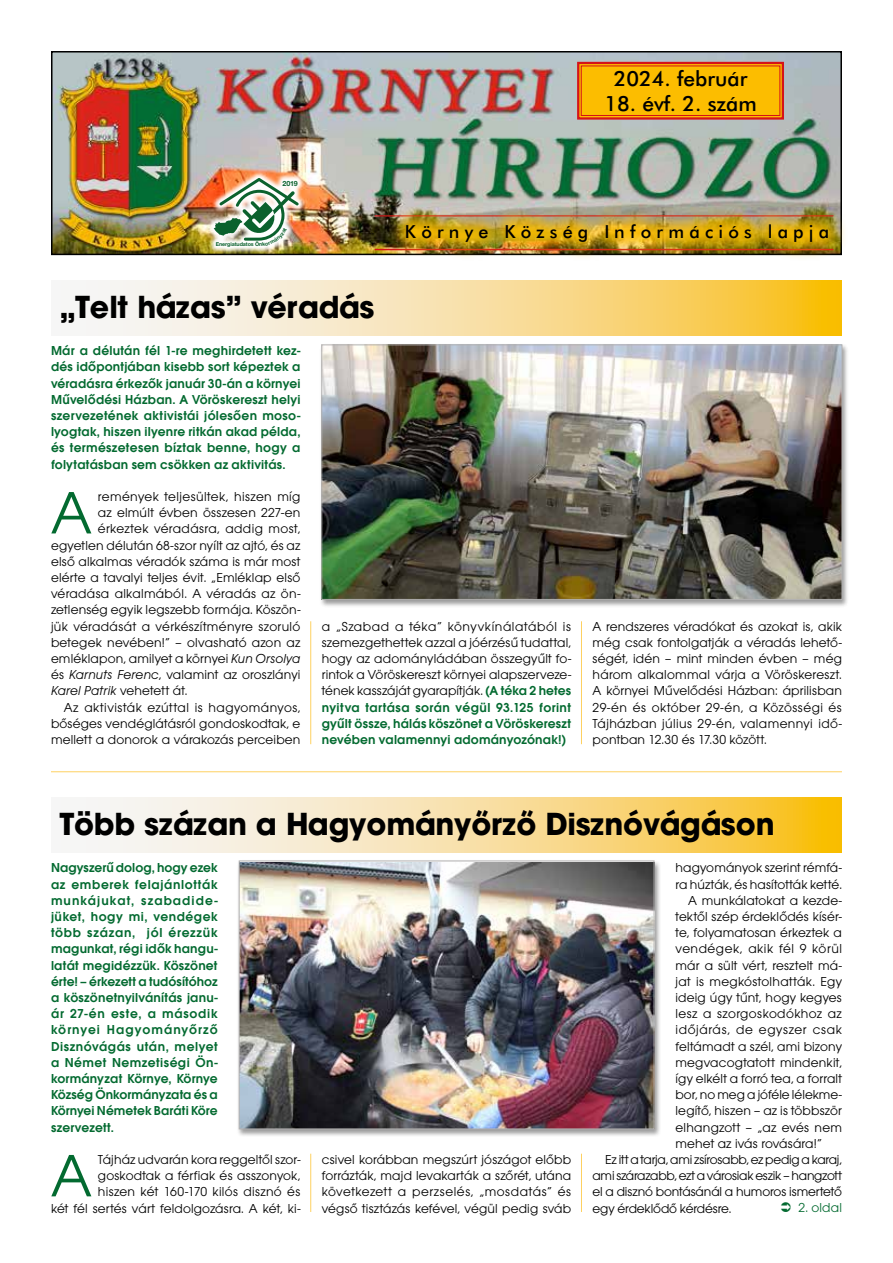
<style>
.page{position:relative;width:893px;height:1263px;background:#fff}
.page>*{position:absolute;margin:0;border:0;box-sizing:border-box;transform-origin:0 0}
.t1{font:62.1px "Avant Garde Gothic Bk PFL";color:#036a30}
.t2{font:700 30px "Avant Garde PFL";color:#000}
.t3{font:21px "Futura Md PFL";color:#000}
.t4{font:18px "Futura Md PFL";letter-spacing:.29em;color:#000}
.t5{font:13.5px/16.2px "Avant Garde Gothic Bk PFL";letter-spacing:.01em;color:#000;text-align:justify}
.t6{font:13.5px/16.2px "Avant Garde Gothic Dm PFL";letter-spacing:.01em;color:#036a30;text-align:justify}
.t7{font:13.5px "Avant Garde Gothic Bk PFL";letter-spacing:-.02em;color:#000}
.t8{font:13.5px "Avant Garde Gothic Bk PFL";letter-spacing:-.01em;color:#000}
.t9{font:13.5px "Avant Garde Gothic Bk PFL";letter-spacing:.03em;color:#000}
.t10{font:italic 13.5px "Avant Garde Gothic Bk PFL";letter-spacing:.01em;color:#000}
.t11{font:13.5px "Avant Garde Gothic Bk PFL";letter-spacing:.035em;color:#000}
.t12{font:13.5px "Avant Garde Gothic Bk PFL";letter-spacing:.045em;color:#000}
.t13{font:13.5px "Avant Garde Gothic Bk PFL";letter-spacing:.01em;color:#036a30}
.t14{font:700 7.2px "Helvetica Neue LT Pro";color:#0b612d}
.t15{font:700 5.4px "Helvetica Neue LT Pro";letter-spacing:-.015em;color:#0b612d}
.s1{font-style:italic}
.s2{font-style:normal}
.s3{font-family:"Avant Garde Gothic Dm PFL";color:#036a30}
</style>
<div class="page">
<img style="left:54px;top:54px;width:785px;height:198px">
<div style="left:51px;top:51px;width:791px;height:204px;border:2px solid #000"></div>
<hr style="left:375px;top:215px;width:458px;height:1px;background:#d51317">
<hr style="left:375px;top:249px;width:458px;height:1px;background:#d51317">
<img style="left:386px;top:204px;width:459px;height:54px">
<svg style="left:576px;top:61px;width:209px;height:60px"></svg>
<div style="left:581px;top:66px;width:199px;height:50px;border:1px solid #d51317"></div>
<img style="left:206px;top:170px;width:100px;height:85px">
<svg style="left:86px;top:281px;width:756px;height:54px"></svg>
<div style="left:319px;top:343px;width:530px;height:265px;background:#000;opacity:.4"></div>
<img style="left:324px;top:347px;width:516px;height:251px">
<div style="left:322px;top:345px;width:520px;height:255px;border:1px solid #b3b2b2"></div>
<svg style="left:86px;top:798px;width:756px;height:54px"></svg>
<div style="left:237px;top:859px;width:424px;height:278px;background:#000;opacity:.4"></div>
<img style="left:241px;top:863px;width:411px;height:264px">
<div style="left:239px;top:861px;width:415px;height:268px;border:1px solid #b3b2b2"></div>
<hr style="left:51px;top:771px;width:791px;height:1px;background:#fed161">
<hr style="left:310px;top:621px;width:1px;height:123px;background:#fed161">
<hr style="left:581px;top:621px;width:1px;height:123px;background:#fed161">
<hr style="left:310px;top:1154px;width:1px;height:58px;background:#fed161">
<hr style="left:581px;top:1154px;width:1px;height:58px;background:#fed161">
<img style="left:214px;top:178px;width:85px;height:68px">
<p class="t15" style="left:216px;top:241px;width:45px">Energiatudatos Ö</p>
<p class="t14" style="left:282px;top:179px;width:17px">2019</p>
<h3 class="t3" style="left:614px;top:66px;width:135px">2024. február</h3>
<h3 class="t3" style="left:604px;top:91px;width:154px">18. évf. 2. szám</h3>
<h3 class="t4" style="left:405px;top:221px;width:426px">Környe Község Információs lapja</h3>
<h2 class="t2" style="left:60px;top:287px;width:316px">„Telt házas” véradás</h2>
<p class="t6" style="left:51px;top:342px;width:251px">Már a délután fél 1-re meghirdetett kez&shy;dés időpontjában kisebb sort képeztek a véradásra érkezők január 30-án a környei Művelődési Házban. A Vöröskereszt helyi szervezetének aktivistái jólesően moso&shy;lyogtak, hiszen ilyenre ritkán akad példa, és természetesen bíztak benne, hogy a folytatásban sem csökken az aktivitás.</p>
<h1 class="t1" style="left:51px;top:478px;width:42px">A</h1>
<p class="t5" style="left:98px;top:488px;width:204px">remények teljesültek, hiszen míg</p>
<p class="t5" style="left:98px;top:505px;width:204px">az elmúlt évben összesen 227-en</p>
<p class="t5" style="left:98px;top:521px;width:204px">érkeztek véradásra, addig most,</p>
<p class="t5" style="left:51px;top:537px;width:251px">egyetlen délután 68-szor nyílt az ajtó, és az</p>
<p class="t5" style="left:51px;top:553px;width:251px">első alkalmas véradók száma is már most</p>
<p class="t5" style="left:51px;top:569px;width:251px">elérte a tavalyi teljes évit. „Emléklap első</p>
<p class="t5" style="left:51px;top:586px;width:251px">véradása alkalmából. A véradás az ön-</p>
<p class="t5" style="left:51px;top:602px;width:251px">zetlenség egyik legszebb formája. Köszön-</p>
<p class="t5" style="left:51px;top:618px;width:251px">jük véradását a vérkészítményre szoruló</p>
<p class="t5" style="left:51px;top:634px;width:251px">betegek nevében!” – olvasható azon az</p>
<p class="t5" style="left:51px;top:650px;width:251px">emléklapon, amilyet a környei <span class="s1">Kun Orsolya</span></p>
<p class="t5" style="left:51px;top:667px;width:251px">és <span class="s1">Karnuts Ferenc</span>, valamint az oroszlányi</p>
<p class="t10" style="left:51px;top:683px;width:138px">Karel Patrik <span class="s2">vehetett át.</span></p>
<p class="t9" style="left:64px;top:700px;width:238px">Az aktivisták ezúttal is hagyományos,</p>
<p class="t5" style="left:51px;top:715px;width:251px">bőséges vendéglátásról gondoskodtak, e</p>
<p class="t5" style="left:51px;top:731px;width:251px">mellett a donorok a várakozás perceiben</p>
<p class="t5" style="left:322px;top:618px;width:251px">a „Szabad a téka” könyvkínálatából is szemezgethettek azzal a jóérzésű tudattal, hogy az adományládában összegyűlt fo&shy;rintok a Vöröskereszt környei alapszerveze&shy;tének kasszáját gyarapítják. <span class="s3">(A téka 2 hetes</span></p>
<p class="t6" style="left:322px;top:699px;width:251px">nyitva tartása során végül 93.125 forint gyűlt össze, hálás köszönet a Vöröskereszt nevében valamennyi adományozónak!)</p>
<p class="t5" style="left:592px;top:618px;width:251px">A rendszeres véradókat és azokat is, akik még csak fontolgatják a véradás lehető&shy;ségét, idén – mint minden évben – még három alkalommal várja a Vöröskereszt.<br>A környei Művelődési Házban: áprilisban 29-én és október 29-én, a Közösségi és Tájházban július 29-én, valamennyi idő&shy;pontban 12.30 és 17.30 között.</p>
<h2 class="t2" style="left:60px;top:804px;width:716px">Több százan a Hagyományőrző Disznóvágáson</h2>
<p class="t6" style="left:51px;top:860px;width:168px">Nagyszerű dolog, hogy ezek az emberek felajánlották munkájukat, szabadide&shy;jüket, hogy mi, vendégek több százan, jól érezzük magunkat, régi idők hangu&shy;latát megidézzük. Köszönet érte! – érkezett a tudósítóhoz a köszönetnyilvánítás janu&shy;ár 27-én este, a második környei Hagyományőrző Disznóvágás után, melyet a Német Nemzetiségi Ön&shy;kormányzat Környe, Környe Község Önkormányzata és a Környei Németek Baráti Köre szervezett.</p>
<h1 class="t1" style="left:51px;top:1141px;width:42px">A</h1>
<p class="t5" style="left:675px;top:860px;width:168px">hagyományok szerint rémfá-</p>
<p class="t5" style="left:675px;top:876px;width:168px">ra húzták, és hasították ketté.</p>
<p class="t5" style="left:688px;top:892px;width:155px">A munkálatokat a kezde-</p>
<p class="t5" style="left:675px;top:908px;width:168px">tektől szép érdeklődés kísér-</p>
<p class="t5" style="left:675px;top:924px;width:168px">te, folyamatosan érkeztek a</p>
<p class="t11" style="left:675px;top:941px;width:168px">vendégek, akik fél 9 körül</p>
<p class="t5" style="left:675px;top:957px;width:168px">már a sült vért, resztelt má-</p>
<p class="t5" style="left:675px;top:973px;width:168px">jat is megkóstolhatták. Egy</p>
<p class="t5" style="left:675px;top:989px;width:168px">ideig úgy tűnt, hogy kegyes</p>
<p class="t9" style="left:675px;top:1006px;width:168px">lesz a szorgoskodókhoz az</p>
<p class="t12" style="left:675px;top:1022px;width:168px">időjárás, de egyszer csak</p>
<p class="t5" style="left:675px;top:1038px;width:168px">feltámadt a szél, ami bizony</p>
<p class="t5" style="left:675px;top:1054px;width:168px">megvacogtatott mindenkit,</p>
<p class="t5" style="left:675px;top:1070px;width:168px">így elkélt a forró tea, a forralt</p>
<p class="t5" style="left:675px;top:1086px;width:168px">bor, no meg a jóféle lélekme-</p>
<p class="t5" style="left:675px;top:1103px;width:168px">legítő, hiszen – az is többször</p>
<p class="t5" style="left:675px;top:1119px;width:168px">elhangzott – „az evés nem</p>
<p class="t5" style="left:675px;top:1135px;width:148px">mehet az ivás rovására!”</p>
<p class="t7" style="left:605px;top:1152px;width:238px">Ez itt a tarja, ami zsírosabb, ez pedig a karaj,</p>
<p class="t7" style="left:592px;top:1168px;width:251px">ami szárazabb, ezt a városiak eszik – hangzott</p>
<p class="t8" style="left:592px;top:1184px;width:251px">el a disznó bontásánál a humoros ismertető</p>
<p class="t8" style="left:592px;top:1200px;width:140px">egy érdeklődő kérdésre.</p>
<p class="t13" style="left:798px;top:1200px;width:45px">2. oldal</p>
<p class="t5" style="left:51px;top:1151px;width:251px;text-align:right">Tájház udvarán kora reggeltől szor&shy;goskodtak a férfiak és asszonyok,<br>hiszen két 160-170 kilós disznó és<br>két fél sertés várt feldolgozásra. A két, ki-</p>
<p class="t5" style="left:322px;top:1151px;width:251px">csivel korábban megszúrt jószágot előbb forrázták, majd levakarták a szőrét, utána következett a perzselés, „mosdatás” és végső tisztázás kefével, végül pedig sváb</p>
</div>
